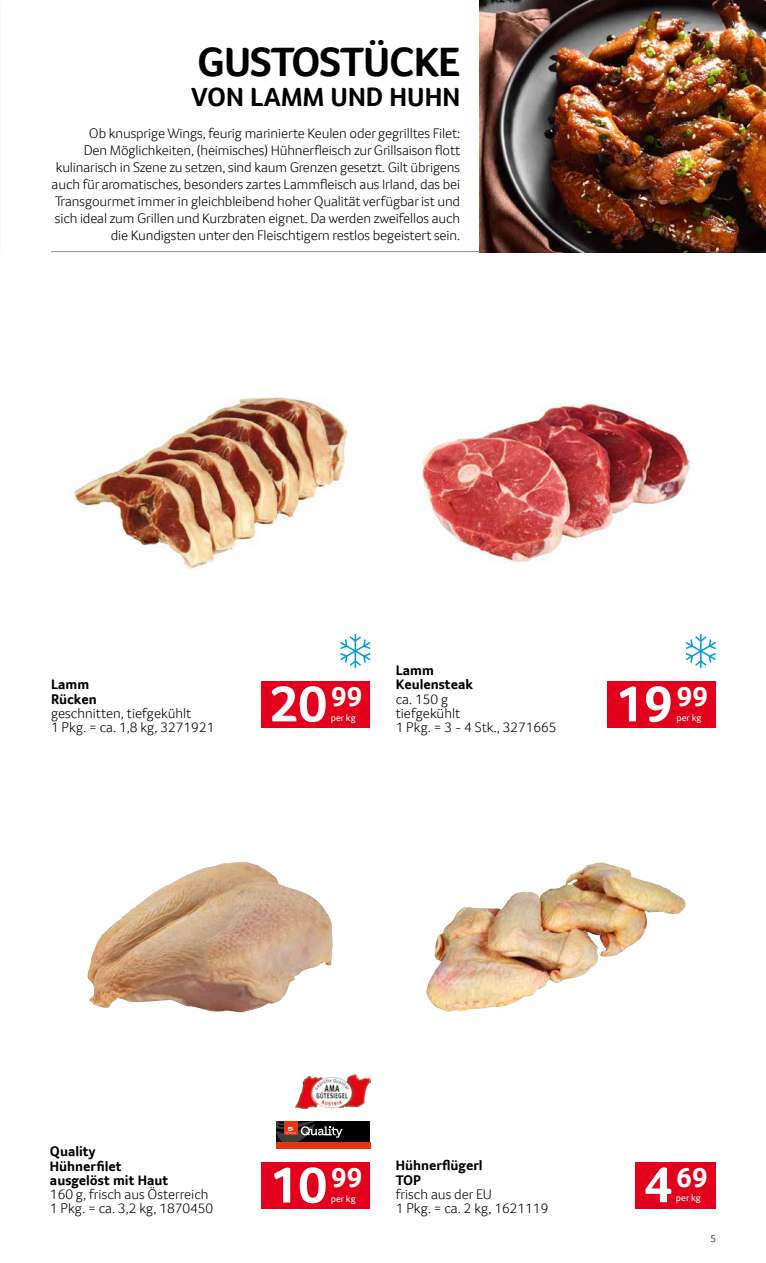
<style>
.page{position:relative;width:766px;height:1263px;background:#fff}
.page>*{position:absolute;margin:0;border:0;box-sizing:border-box;transform-origin:0 0}
.t1{font:700 52.5px "Transgourmet";color:#fff}
.t2{font:700 42px "Transgourmet";letter-spacing:-.025em;color:#000}
.t3{font:700 28.5px "Transgourmet";color:#fff}
.t4{font:700 27px "Transgourmet";color:#000}
.t5{font:300 14.25px/17.1px "Transgourmet";letter-spacing:-.01em;color:#000}
.t6{font:700 14.25px/14.2px "Transgourmet";color:#000}
.t7{font:300 10.5px "Transgourmet";color:#000}
.t8{font:9.75px "Transgourmet";color:#fff}
.s1{font-size:52.5px}
</style>
<div class="page">
<img style="left:479px;top:0;width:286px;height:252px">
<hr style="left:51px;top:251px;width:428px;height:1px;background:#9c9c9d">
<img style="left:75px;top:398px;width:271px;height:170px">
<div style="left:261px;top:681px;width:109px;height:47px;background:#e3001d"></div>
<svg style="left:340px;top:634px;width:30px;height:34px"></svg>
<img style="left:422px;top:404px;width:267px;height:158px">
<div style="left:607px;top:681px;width:108px;height:47px;background:#e3001d"></div>
<svg style="left:685px;top:634px;width:30px;height:34px"></svg>
<img style="left:87px;top:862px;width:245px;height:150px">
<div style="left:261px;top:1162px;width:109px;height:47px;background:#e3001d"></div>
<img style="left:295px;top:1074px;width:75px;height:34px">
<img style="left:426px;top:862px;width:179px;height:150px">
<div style="left:635px;top:1162px;width:80px;height:46px;background:#e3001d"></div>
<div style="left:277px;top:1121px;width:93px;height:21px;background:#000"></div>
<div style="left:277px;top:1142px;width:93px;height:7px;background:#e63312"></div>
<svg style="left:277px;top:1121px;width:65px;height:21px"></svg>
<h2 class="t2" style="left:197px;top:37px;width:264px">GUSTOSTÜCKE</h2>
<h3 class="t4" style="left:191px;top:81px;width:270px">VON LAMM UND HUHN</h3>
<p class="t5" style="left:52px;top:124px;width:410px;text-align:right">Ob knusprige Wings, feurig marinierte Keulen oder gegrilltes Filet:<br>Den Möglichkeiten, (heimisches) Hühnerfleisch zur Grillsaison flott kulinarisch in Szene zu setzen, sind kaum Grenzen gesetzt. Gilt übrigens auch für aromatisches, besonders zartes Lammfleisch aus Irland, das bei Transgourmet immer in gleichbleibend hoher Qualität verfügbar ist und sich ideal zum Grillen und Kurzbraten eignet. Da werden zweifellos auch die Kundigsten unter den Fleischtigern restlos begeistert sein.</p>
<p class="t6" style="left:51px;top:677px;width:47px">Lamm<br>Rücken</p>
<p class="t5" style="left:51px;top:706px;width:165px;line-height:14.2px">geschnitten, tiefgekühlt<br>1 Pkg. = ca. 1,8 kg, 3271921</p>
<h1 class="t1" style="left:269px;top:673px;width:94px">20<sup>99</sup></h1>
<p class="t8" style="left:330px;top:712px;width:27px">per kg</p>
<p class="t6" style="left:395px;top:663px;width:79px">Lamm<br>Keulensteak</p>
<p class="t5" style="left:395px;top:692px;width:162px;line-height:14.2px">ca. 150 g<br>tiefgekühlt<br>1 Pkg. = 3 - 4 Stk., 3271665</p>
<h1 class="t1" style="left:615px;top:673px;width:94px">19<sup>99</sup></h1>
<p class="t8" style="left:676px;top:712px;width:27px">per kg</p>
<p class="t6" style="left:50px;top:1144px;width:120px">Quality<br>Hühnerfilet ausgelöst mit Haut</p>
<p class="t5" style="left:50px;top:1187px;width:165px;line-height:14.2px">160 g, frisch aus Österreich<br>1 Pkg. = ca. 3,2 kg, 1870450</p>
<h1 class="t1" style="left:269px;top:1154px;width:94px">10<sup>99</sup></h1>
<p class="t8" style="left:330px;top:1193px;width:27px">per kg</p>
<p class="t6" style="left:395px;top:1158px;width:88px">Hühnerflügerl<br>TOP</p>
<p class="t5" style="left:395px;top:1187px;width:154px;line-height:14.2px">frisch aus der EU<br>1 Pkg. = ca. 2 kg, 1621119</p>
<h3 class="t3" style="left:643px;top:1160px;width:66px"><span class="s1">4</span>69</h3>
<p class="t8" style="left:675px;top:1192px;width:27px">per kg</p>
<p class="t7" style="left:710px;top:1232px;width:7px">5</p>
</div>
